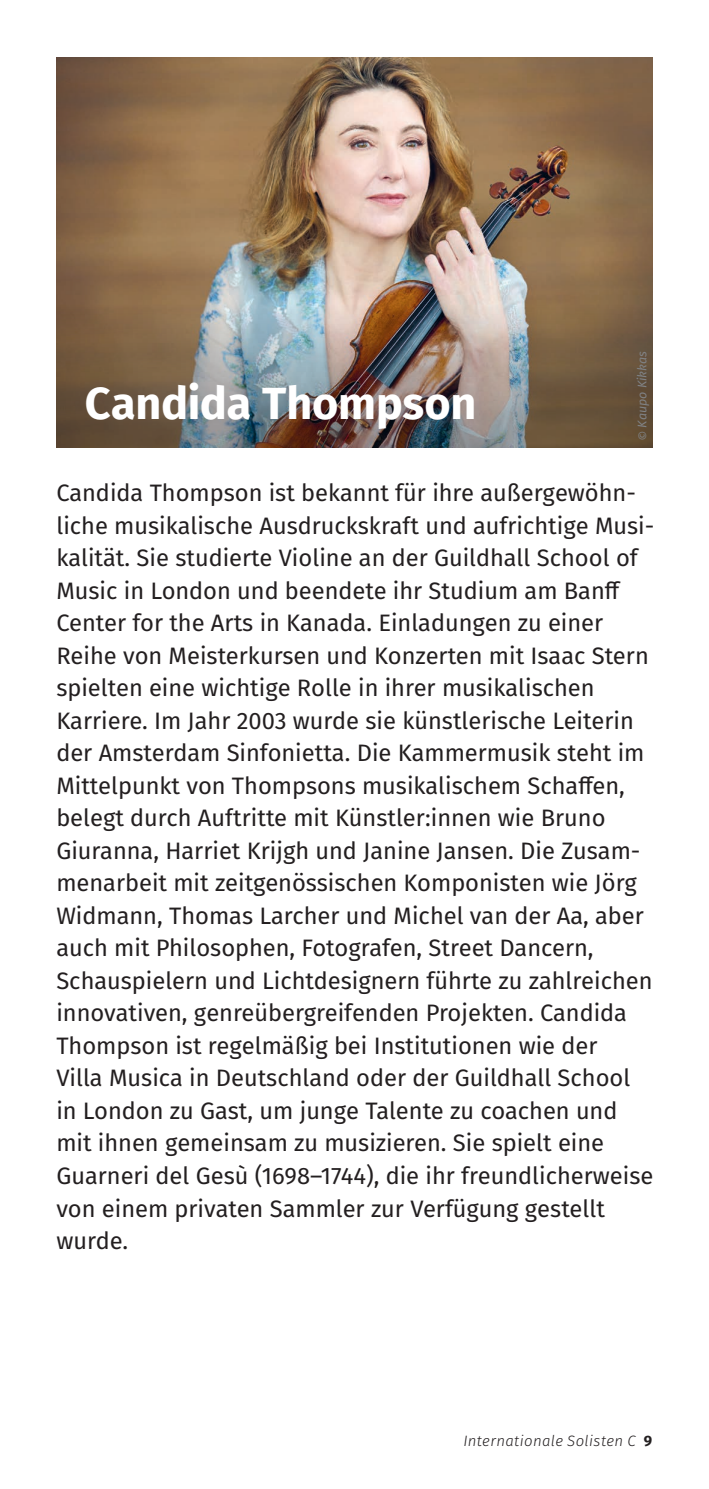
<style>
.page{position:relative;width:709px;height:1489px;background:#fff}
.page>*{position:absolute;margin:0;border:0;box-sizing:border-box;transform-origin:0 0}
.Künstler-Bio___Headline{font:700 45px "Fira Sans";letter-spacing:-.005em;color:#fff}
.Fließtext{font:23.75px/32.5px "Fira Sans";color:#231f20}
.t1{font:italic 300 15px "Fira Sans";letter-spacing:.02em;color:#231f20}
.Fotocredit{font:italic 12.5px "Fira Sans";color:#808285}
.s1{font-weight:700;font-style:normal}
</style>
<div class="page">
<img style="left:56px;top:57px;width:597px;height:391px">
<p class="Künstler-Bio___Headline" style="left:85px;top:365px;width:393px">Candida Thompson</p>
<p class="Fotocredit" style="left:633px;top:441px;width:91px;rotate:-90deg">© Kaupo Kikkas</p>
<p class="Fließtext" style="left:56px;top:476px;width:599px">Candida Thompson ist bekannt für ihre außergewöhn&shy;liche musikalische Ausdruckskraft und aufrichtige Musi&shy;kalität. Sie studierte Violine an der Guildhall School of Music in London und beendete ihr Studium am Banff Center for the Arts in Kanada. Einladungen zu einer Reihe von Meisterkursen und Konzerten mit Isaac Stern spielten eine wichtige Rolle in ihrer musikalischen Karriere. Im Jahr 2003 wurde sie künstlerische Leiterin der Amsterdam Sinfonietta. Die Kammermusik steht im Mittelpunkt von Thompsons musikalischem Schaffen, belegt durch Auftritte mit Künstler:innen wie Bruno Giuranna, Harriet Krijgh und Janine Jansen. Die Zusam&shy;menarbeit mit zeitgenössischen Komponisten wie Jörg Widmann, Thomas Larcher und Michel van der Aa, aber auch mit Philosophen, Fotografen, Street Dancern, Schauspielern und Lichtdesignern führte zu zahlreichen innovativen, genreübergreifenden Projekten. Candida Thompson ist regelmäßig bei Institutionen wie der<br>Villa Musica in Deutschland oder der Guildhall School in London zu Gast, um junge Talente zu coachen und mit ihnen gemeinsam zu musizieren. Sie spielt eine Guarneri del Gesù (1698–1744), die ihr freundlicherweise von einem privaten Sammler zur Verfügung gestellt wurde.</p>
<p class="t1" style="left:463px;top:1430px;width:190px">Internationale Solisten C <span class="s1">9</span></p>
</div>
